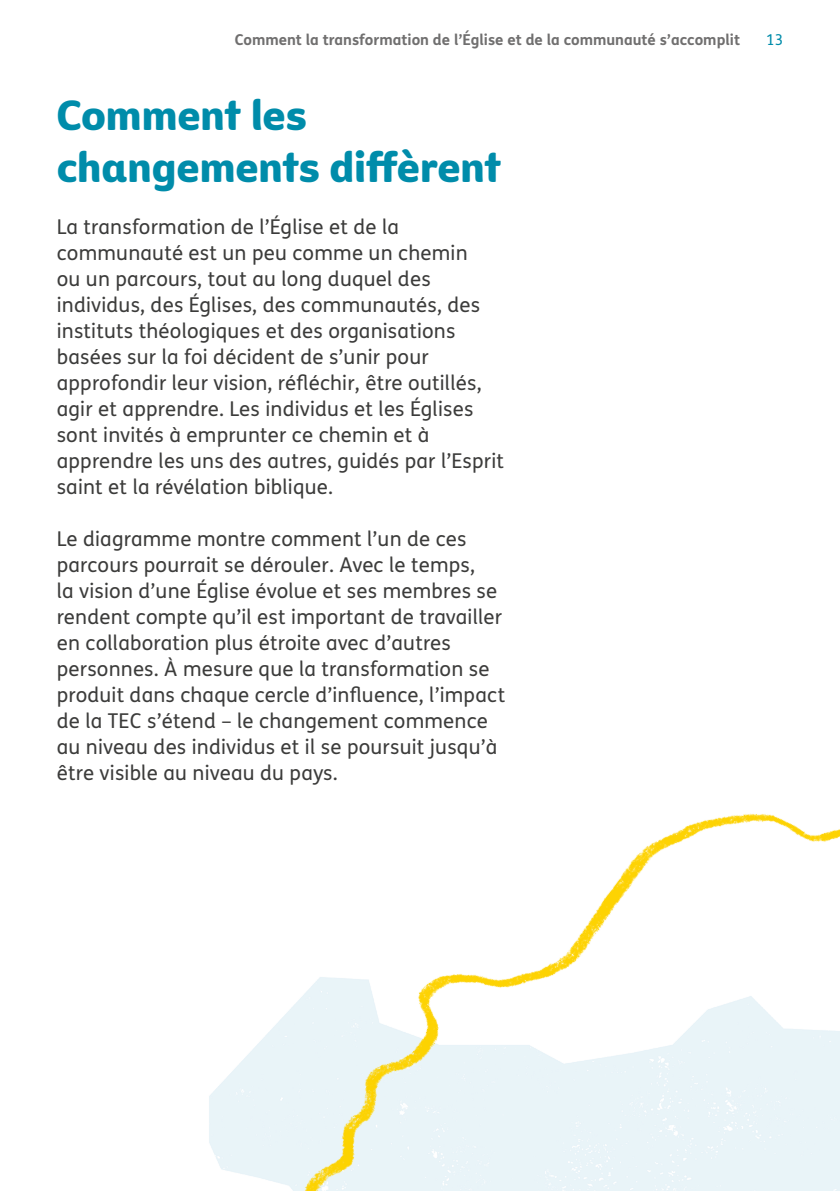
<style>
.page{position:relative;width:840px;height:1191px;background:#fff}
.page>*{position:absolute;margin:0;border:0;box-sizing:border-box;transform-origin:0 0}
.section_heading{font:40px/52px "Tearfund Sans";color:#008caa}
.Body{font:20.4px/26px "FS Me";letter-spacing:.01em;color:#3c3c3b}
.t1{font:700 15px "FS Me";color:#706f6f}
.t2{font:15px "FS Me";color:#008caa}
</style>
<div class="page">
<img style="left:209px;top:813px;width:630px;height:378px">
<p class="t1" style="left:235px;top:28px;width:506px">Comment la transformation de l’Église et de la communauté s’accomplit</p>
<p class="t2" style="left:765px;top:30px;width:19px">13</p>
<h2 class="section_heading" style="left:57px;top:85px;width:445px">Comment les changements diffèrent</h2>
<p class="Body" style="left:57px;top:213px;width:448px">La transformation de l’Église et de la communauté est un peu comme un chemin<br>ou un parcours, tout au long duquel des individus, des Églises, des communautés, des instituts théologiques et des organisations basées sur la foi décident de s’unir pour approfondir leur vision, réfléchir, être outillés, agir et apprendre. Les individus et les Églises sont invités à emprunter ce chemin et à apprendre les uns des autres, guidés par l’Esprit saint et la révélation biblique.</p>
<p class="Body" style="left:57px;top:526px;width:449px">Le diagramme montre comment l’un de ces parcours pourrait se dérouler. Avec le temps,<br>la vision d’une Église évolue et ses membres se rendent compte qu’il est important de travailler en collaboration plus étroite avec d’autres personnes. À mesure que la transformation se produit dans chaque cercle d’influence, l’impact de la TEC s’étend – le changement commence au niveau des individus et il se poursuit jusqu’à être visible au niveau du pays.</p>
</div>
